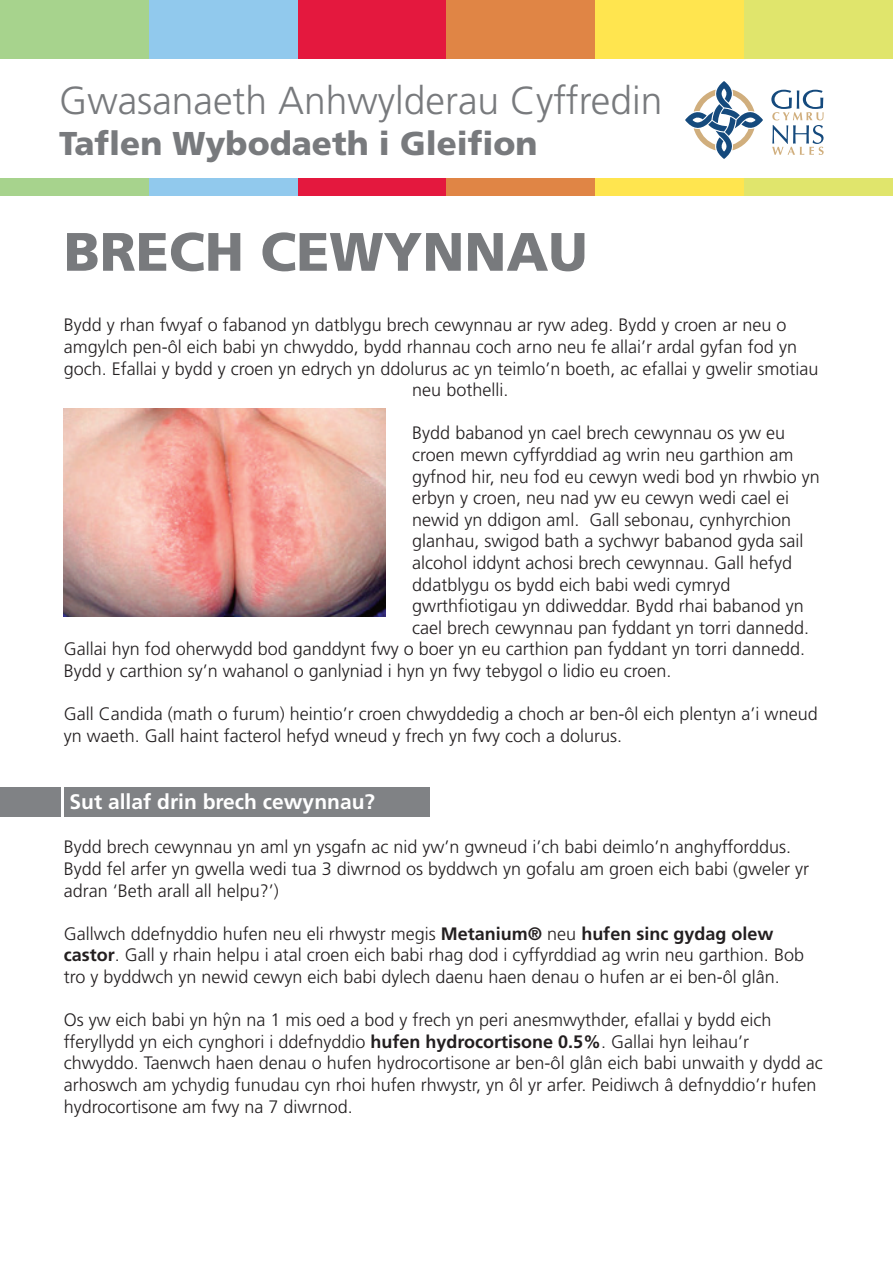
<style>
.page{position:relative;width:893px;height:1263px;background:#fff}
.page>*{position:absolute;margin:0;border:0;box-sizing:border-box;transform-origin:0 0}
.t1{font:900 54px "Frutiger";color:#787a7d}
.t2{font:300 39px "Frutiger";color:#787a7d}
.t3{font:900 33px "Frutiger";color:#787a7d}
.t4{font:700 21px "Frutiger";color:#fff}
.t5{font:300 18px/21.6px "Frutiger";color:#231f20}
.t6{font:700 6.6px "Frutiger";color:#231f20;scale:1.43 1}
.s1{font-weight:700}
</style>
<div class="page">
<div style="left:64px;top:787px;width:365px;height:30px;background:#808285"></div>
<div style="left:0;top:787px;width:61px;height:30px;background:#808285"></div>
<div style="left:0;top:0;width:149px;height:59px;background:#a7d38d"></div>
<div style="left:149px;top:0;width:149px;height:59px;background:#91c9ed"></div>
<div style="left:298px;top:0;width:148px;height:59px;background:#e4183e"></div>
<div style="left:446px;top:0;width:149px;height:59px;background:#e08545"></div>
<div style="left:595px;top:0;width:149px;height:59px;background:#ffe54f"></div>
<div style="left:744px;top:0;width:149px;height:59px;background:#e0e56c"></div>
<div style="left:0;top:178px;width:149px;height:17px;background:#a7d38d"></div>
<div style="left:149px;top:178px;width:149px;height:17px;background:#91c9ed"></div>
<div style="left:298px;top:178px;width:148px;height:17px;background:#e4183e"></div>
<div style="left:446px;top:178px;width:149px;height:17px;background:#e08545"></div>
<div style="left:595px;top:178px;width:149px;height:17px;background:#ffe54f"></div>
<div style="left:744px;top:178px;width:149px;height:17px;background:#e0e56c"></div>
<svg style="left:685px;top:81px;width:78px;height:78px"></svg>
<svg style="left:771px;top:90px;width:53px;height:65px"></svg>
<img style="left:64px;top:408px;width:321px;height:209px">
<h2 class="t2" style="left:59px;top:84px;width:605px">Gwasanaeth Anhwylderau Cyffredin</h2>
<h3 class="t3" style="left:59px;top:130px;width:480px">Taflen Wybodaeth i Gleifion</h3>
<h1 class="t1" style="left:64px;top:230px;width:525px">BRECH CEWYNNAU</h1>
<p class="t5" style="left:64px;top:316px;width:724px">Bydd y rhan fwyaf o fabanod yn datblygu brech cewynnau ar ryw adeg. Bydd y croen ar neu o</p>
<p class="t5" style="left:64px;top:337px;width:735px">amgylch pen-ôl eich babi yn chwyddo, bydd rhannau coch arno neu fe allai’r ardal gyfan fod yn</p>
<p class="t5" style="left:64px;top:359px;width:756px">goch. Efallai y bydd y croen yn edrych yn ddolurus ac yn teimlo’n boeth, ac efallai y gwelir smotiau</p>
<p class="t5" style="left:412px;top:380px;width:98px">neu bothelli.</p>
<p class="t5" style="left:412px;top:424px;width:374px">Bydd babanod yn cael brech cewynnau os yw eu</p>
<p class="t5" style="left:412px;top:445px;width:383px">croen mewn cyffyrddiad ag wrin neu garthion am</p>
<p class="t5" style="left:412px;top:467px;width:409px">gyfnod hir, neu fod eu cewyn wedi bod yn rhwbio yn</p>
<p class="t5" style="left:412px;top:488px;width:378px">erbyn y croen, neu nad yw eu cewyn wedi cael ei</p>
<p class="t5" style="left:412px;top:510px;width:380px">newid yn ddigon aml. Gall sebonau, cynhyrchion</p>
<p class="t5" style="left:412px;top:532px;width:393px">glanhau, swigod bath a sychwyr babanod gyda sail</p>
<p class="t5" style="left:412px;top:553px;width:381px">alcohol iddynt achosi brech cewynnau. Gall hefyd</p>
<p class="t5" style="left:412px;top:575px;width:320px">ddatblygu os bydd eich babi wedi cymryd</p>
<p class="t5" style="left:412px;top:596px;width:393px">gwrthfiotigau yn ddiweddar. Bydd rhai babanod yn</p>
<p class="t5" style="left:412px;top:618px;width:398px">cael brech cewynnau pan fyddant yn torri dannedd.</p>
<p class="t5" style="left:64px;top:640px;width:743px">Gallai hyn fod oherwydd bod ganddynt fwy o boer yn eu carthion pan fyddant yn torri dannedd.</p>
<p class="t5" style="left:64px;top:661px;width:609px">Bydd y carthion sy’n wahanol o ganlyniad i hyn yn fwy tebygol o lidio eu croen.</p>
<p class="t5" style="left:64px;top:704px;width:755px">Gall Candida (math o furum) heintio’r croen chwyddedig a choch ar ben-ôl eich plentyn a’i wneud yn waeth. Gall haint facterol hefyd wneud y frech yn fwy coch a dolurus.</p>
<p class="t4" style="left:70px;top:793px;width:307px">Sut allaf drin brech cewynnau?</p>
<p class="t5" style="left:64px;top:838px;width:747px">Bydd brech cewynnau yn aml yn ysgafn ac nid yw’n gwneud i’ch babi deimlo’n anghyfforddus.<br>Bydd fel arfer yn gwella wedi tua 3 diwrnod os byddwch yn gofalu am groen eich babi (gweler yr adran ‘Beth arall all helpu?’)</p>
<p class="t5" style="left:64px;top:924px;width:742px">Gallwch ddefnyddio hufen neu eli rhwystr megis <span class="s1">Metanium®</span> neu <span class="s1">hufen sinc gydag olew castor</span>. Gall y rhain helpu i atal croen eich babi rhag dod i cyffyrddiad ag wrin neu garthion. Bob tro y byddwch yn newid cewyn eich babi dylech daenu haen denau o hufen ar ei ben-ôl glân.</p>
<p class="t5" style="left:64px;top:1010px;width:709px">Os yw eich babi yn hyn na 1 mis oed a bod y frech yn peri anesmwythder, efallai y bydd eich</p>
<p class="t6" style="left:224px;top:1012px;width:5px">^</p>
<p class="t5" style="left:64px;top:1032px;width:760px">fferyllydd yn eich cynghori i ddefnyddio <span class="s1">hufen hydrocortisone 0.5%</span>. Gallai hyn leihau’r chwyddo. Taenwch haen denau o hufen hydrocortisone ar ben-ôl glân eich babi unwaith y dydd ac arhoswch am ychydig funudau cyn rhoi hufen rhwystr, yn ôl yr arfer. Peidiwch â defnyddio’r hufen hydrocortisone am fwy na 7 diwrnod.</p>
</div>
